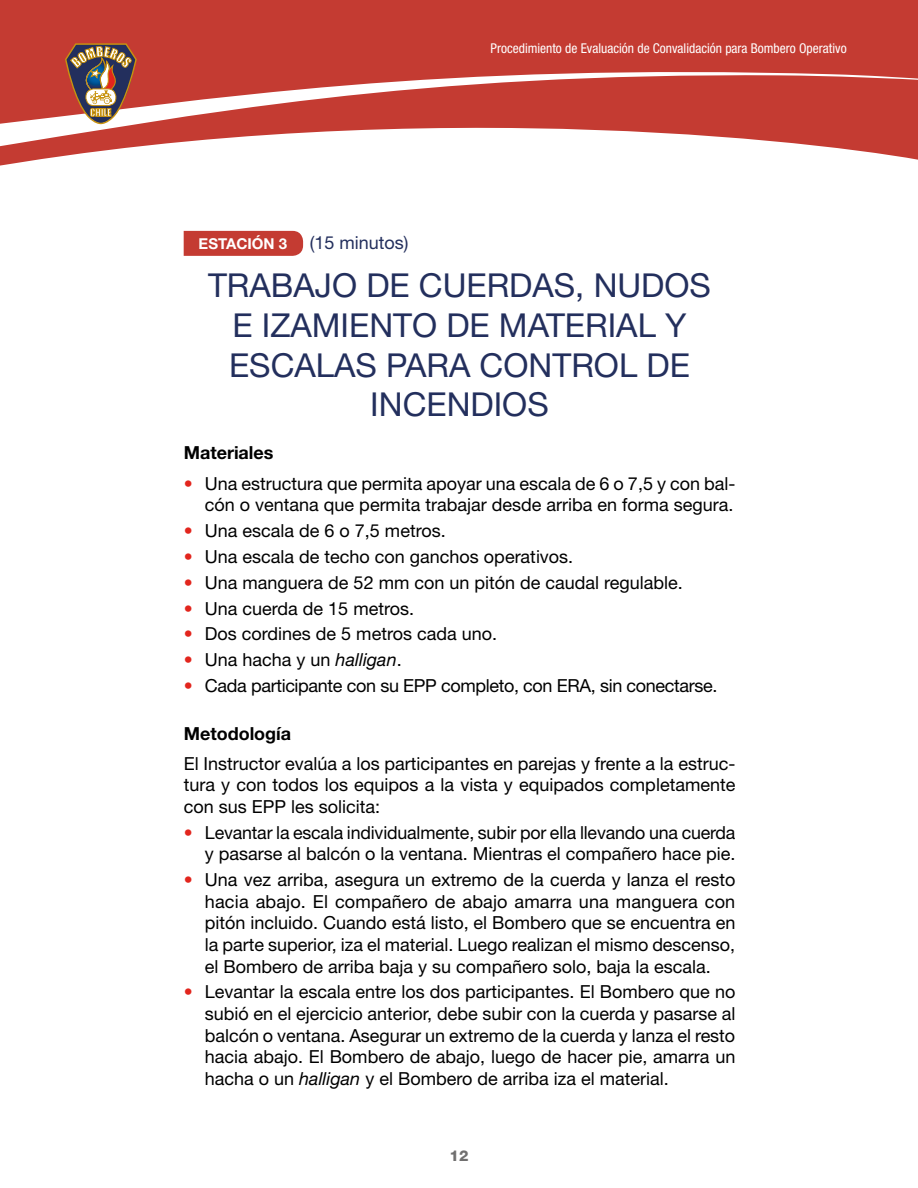
<style>
.page{position:relative;width:918px;height:1188px;background:#fff}
.page>*{position:absolute;margin:0;border:0;box-sizing:border-box;transform-origin:0 0}
.TXT_PRINCIPAL{font:33px/39.6px "Helvetica Neue LT Std";color:#232f5d;text-align:center}
.TXT_PRINCIPAL-2{font:18px/21.6px "Helvetica Neue LT Std";color:#000;text-align:justify}
.TXT_PRINCIPAL-3{font:18px "Helvetica Neue LT Std";letter-spacing:-.02em;color:#000}
.TXT_PRINCIPAL-4{font:700 18px "Helvetica Neue LT Std";color:#000}
.TXT_PRINCIPAL-5{font:18px "Helvetica Neue LT Std";color:#232f5d}
.t1{font:700 15px "Helvetica Neue LT Std";color:#fff}
.t2{font:800 15px "Helvetica Neue LT Std";color:#706f6f}
.t3{font:condensed 13.5px "Helvetica Neue LT Std";color:#fff}
.s1{color:#e2251d}
.s2{font-style:italic}
</style>
<div class="page">
<svg style="left:0;top:0;width:918px;height:166px;fill:#c43b32"></svg>
<svg style="left:65px;top:43px;width:72px;height:81px"></svg>
<div style="left:184px;top:231px;width:119px;height:25px;background:#c43b32"></div>
<p class="t3" style="left:491px;top:40px;width:358px">Procedimiento de Evaluación de Convalidación para Bombero Operativo</p>
<p class="t1" style="left:199px;top:234px;width:90px">ESTACIÓN 3</p>
<p class="TXT_PRINCIPAL-5" style="left:310px;top:232px;width:100px">(15 minutos)</p>
<p class="TXT_PRINCIPAL" style="left:208px;top:265px;width:504px">TRABAJO DE CUERDAS, NUDOS<br>E IZAMIENTO DE MATERIAL Y<br>ESCALAS PARA CONTROL DE<br>INCENDIOS</p>
<p class="TXT_PRINCIPAL-4" style="left:184px;top:442px;width:91px">Materiales</p>
<p class="TXT_PRINCIPAL-2" style="left:184px;top:472px;width:553px;text-align:right"><span class="s1">•</span> Una estructura que permita apoyar una escala de 6 o 7,5 y con bal&shy;cón o ventana que permita trabajar desde arriba en forma segura.</p>
<p class="TXT_PRINCIPAL-2" style="left:184px;top:520px;width:264px"><span class="s1">•</span> Una escala de 6 o 7,5 metros.</p>
<p class="TXT_PRINCIPAL-2" style="left:184px;top:545px;width:391px"><span class="s1">•</span> Una escala de techo con ganchos operativos.</p>
<p class="TXT_PRINCIPAL-2" style="left:184px;top:571px;width:501px"><span class="s1">•</span> Una manguera de 52 mm con un pitón de caudal regulable.</p>
<p class="TXT_PRINCIPAL-2" style="left:184px;top:597px;width:232px"><span class="s1">•</span> Una cuerda de 15 metros.</p>
<p class="TXT_PRINCIPAL-2" style="left:184px;top:623px;width:315px"><span class="s1">•</span> Dos cordines de 5 metros cada uno.</p>
<p class="TXT_PRINCIPAL-2" style="left:184px;top:649px;width:219px"><span class="s1">•</span> Una hacha y un <span class="s2">halligan</span>.</p>
<p class="TXT_PRINCIPAL-3" style="left:184px;top:675px;width:535px"><span class="s1">•</span> Cada participante con su EPP completo, con ERA, sin conectarse.</p>
<p class="TXT_PRINCIPAL-4" style="left:184px;top:722px;width:109px">Metodología</p>
<p class="TXT_PRINCIPAL-2" style="left:184px;top:752px;width:553px">El Instructor evalúa a los participantes en parejas y frente a la estruc&shy;tura y con todos los equipos a la vista y equipados completamente con sus EPP les solicita:</p>
<p class="TXT_PRINCIPAL-2" style="left:184px;top:821px;width:553px;text-align:right"><span class="s1">•</span> Levantar la escala individualmente, subir por ella llevando una cuerda y pasarse al balcón o la ventana. Mientras el compañero hace pie.</p>
<p class="TXT_PRINCIPAL-2" style="left:205px;top:869px;width:532px;text-indent:-21px"><span class="s1">•</span> Una vez arriba, asegura un extremo de la cuerda y lanza el resto hacia abajo. El compañero de abajo amarra una manguera con pitón incluido. Cuando está listo, el Bombero que se encuentra en la parte superior, iza el material. Luego realizan el mismo descenso, el Bombero de arriba baja y su compañero solo, baja la escala.</p>
<p class="TXT_PRINCIPAL-2" style="left:205px;top:981px;width:532px;text-indent:-21px"><span class="s1">•</span> Levantar la escala entre los dos participantes. El Bombero que no subió en el ejercicio anterior, debe subir con la cuerda y pasarse al balcón o ventana. Asegurar un extremo de la cuerda y lanza el resto hacia abajo. El Bombero de abajo, luego de hacer pie, amarra un hacha o un <span class="s2">halligan</span> y el Bombero de arriba iza el material.</p>
<p class="t2" style="left:450px;top:1146px;width:20px">12</p>
</div>
